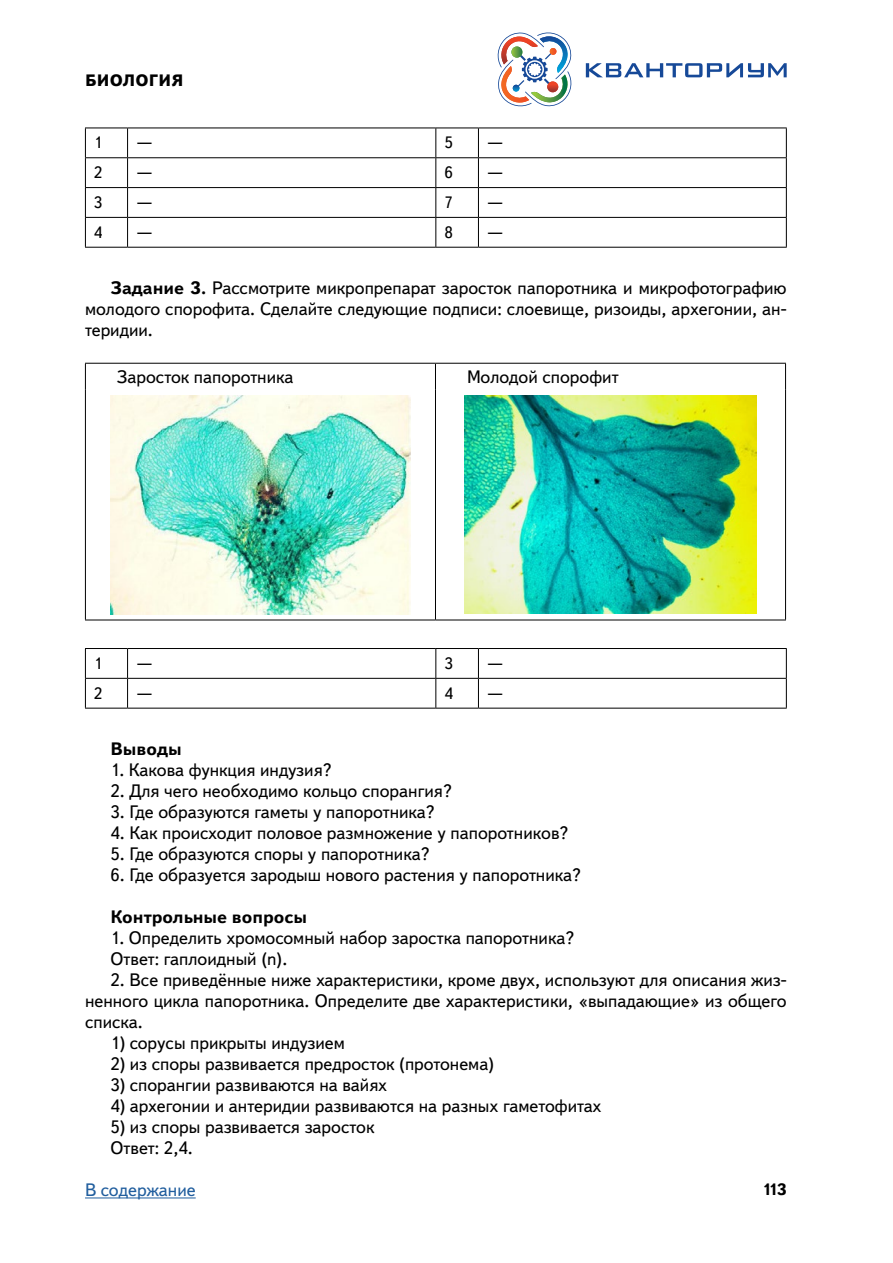
<style>
.page{position:relative;width:893px;height:1263px;background:#fff}
.page>*{position:absolute;margin:0;border:0;box-sizing:border-box;transform-origin:0 0}
.Основной{font:18px/21px "Textbook New";color:#000;text-align:justify}
.Основной-2{font:700 18px "Textbook New";color:#000}
.t1{font:18px "Textbook New";color:#215e9e}
.Таблица_Влево{font:16.5px "Textbook New";color:#000}
.t2{font:800 16.5px "Textbook New";letter-spacing:.01em;color:#000}
.t3{font:700 16.5px "Textbook New";color:#000}
.s1{font-weight:700}
</style>
<div class="page">
<hr style="left:85px;top:1197px;width:111px;height:1px;background:#215e9e">
<svg style="left:498px;top:32px;width:74px;height:74px"></svg>
<svg style="left:586px;top:63px;width:201px;height:14px"></svg>
<hr style="left:85px;top:128px;width:43px;height:1px;background:#000">
<hr style="left:128px;top:128px;width:308px;height:1px;background:#000">
<hr style="left:436px;top:128px;width:42px;height:1px;background:#000">
<hr style="left:478px;top:128px;width:309px;height:1px;background:#000">
<hr style="left:85px;top:157px;width:43px;height:1px;background:#000">
<hr style="left:128px;top:157px;width:308px;height:1px;background:#000">
<hr style="left:436px;top:157px;width:42px;height:1px;background:#000">
<hr style="left:478px;top:157px;width:309px;height:1px;background:#000">
<hr style="left:85px;top:187px;width:43px;height:1px;background:#000">
<hr style="left:128px;top:187px;width:308px;height:1px;background:#000">
<hr style="left:436px;top:187px;width:42px;height:1px;background:#000">
<hr style="left:478px;top:187px;width:309px;height:1px;background:#000">
<hr style="left:85px;top:217px;width:43px;height:1px;background:#000">
<svg style="left:85px;top:128px;width:1px;height:119px"></svg>
<hr style="left:85px;top:247px;width:43px;height:1px;background:#000">
<hr style="left:128px;top:217px;width:308px;height:1px;background:#000">
<svg style="left:127px;top:128px;width:1px;height:119px"></svg>
<hr style="left:128px;top:247px;width:308px;height:1px;background:#000">
<hr style="left:436px;top:217px;width:42px;height:1px;background:#000">
<svg style="left:435px;top:128px;width:1px;height:119px"></svg>
<hr style="left:436px;top:247px;width:42px;height:1px;background:#000">
<hr style="left:478px;top:217px;width:309px;height:1px;background:#000">
<svg style="left:478px;top:128px;width:1px;height:119px"></svg>
<svg style="left:786px;top:128px;width:1px;height:119px"></svg>
<hr style="left:478px;top:247px;width:309px;height:1px;background:#000">
<hr style="left:85px;top:363px;width:350px;height:1px;background:#000">
<svg style="left:85px;top:364px;width:1px;height:25px"></svg>
<hr style="left:435px;top:363px;width:351px;height:1px;background:#000">
<svg style="left:435px;top:364px;width:1px;height:25px"></svg>
<svg style="left:785px;top:364px;width:1px;height:25px"></svg>
<hr style="left:85px;top:389px;width:1px;height:231px;background:#000">
<hr style="left:435px;top:389px;width:1px;height:231px;background:#000">
<hr style="left:785px;top:389px;width:1px;height:231px;background:#000">
<hr style="left:85px;top:620px;width:350px;height:1px;background:#000">
<hr style="left:435px;top:620px;width:351px;height:1px;background:#000">
<img style="left:110px;top:395px;width:301px;height:219px">
<img style="left:465px;top:396px;width:291px;height:217px">
<hr style="left:85px;top:648px;width:43px;height:1px;background:#000">
<hr style="left:128px;top:648px;width:308px;height:1px;background:#000">
<hr style="left:436px;top:648px;width:42px;height:1px;background:#000">
<hr style="left:478px;top:648px;width:309px;height:1px;background:#000">
<hr style="left:85px;top:678px;width:43px;height:1px;background:#000">
<svg style="left:85px;top:649px;width:1px;height:59px"></svg>
<hr style="left:128px;top:678px;width:308px;height:1px;background:#000">
<svg style="left:127px;top:649px;width:1px;height:59px"></svg>
<hr style="left:436px;top:678px;width:42px;height:1px;background:#000">
<svg style="left:435px;top:649px;width:1px;height:59px"></svg>
<hr style="left:478px;top:678px;width:309px;height:1px;background:#000">
<svg style="left:478px;top:649px;width:1px;height:59px"></svg>
<svg style="left:786px;top:649px;width:1px;height:59px"></svg>
<hr style="left:85px;top:708px;width:43px;height:1px;background:#000">
<hr style="left:128px;top:708px;width:308px;height:1px;background:#000">
<hr style="left:436px;top:708px;width:42px;height:1px;background:#000">
<hr style="left:478px;top:708px;width:309px;height:1px;background:#000">
<p class="t2" style="left:85px;top:70px;width:100px">БИОЛОГИЯ</p>
<p class="Таблица_Влево" style="left:94px;top:133px;width:10px">1</p>
<p class="Таблица_Влево" style="left:136px;top:133px;width:18px">—</p>
<p class="Таблица_Влево" style="left:444px;top:133px;width:10px">5</p>
<p class="Таблица_Влево" style="left:487px;top:133px;width:18px">—</p>
<p class="Таблица_Влево" style="left:94px;top:162px;width:10px">2</p>
<p class="Таблица_Влево" style="left:136px;top:162px;width:18px">—</p>
<p class="Таблица_Влево" style="left:444px;top:162px;width:10px">6</p>
<p class="Таблица_Влево" style="left:487px;top:162px;width:18px">—</p>
<p class="Таблица_Влево" style="left:94px;top:192px;width:10px">3</p>
<p class="Таблица_Влево" style="left:136px;top:192px;width:18px">—</p>
<p class="Таблица_Влево" style="left:444px;top:192px;width:10px">7</p>
<p class="Таблица_Влево" style="left:487px;top:192px;width:18px">—</p>
<p class="Таблица_Влево" style="left:94px;top:222px;width:10px">4</p>
<p class="Таблица_Влево" style="left:136px;top:222px;width:18px">—</p>
<p class="Таблица_Влево" style="left:444px;top:222px;width:10px">8</p>
<p class="Таблица_Влево" style="left:487px;top:222px;width:18px">—</p>
<p class="Основной" style="left:85px;top:277px;width:703px;text-indent:26px"><span class="s1">Задание 3.</span> Рассмотрите микропрепарат заросток папоротника и микрофотографию молодого спорофита. Сделайте следующие подписи: слоевище, ризоиды, архегонии, ан&shy;теридии.</p>
<p class="Основной" style="left:117px;top:366px;width:178px">Заросток папоротника</p>
<p class="Основной" style="left:467px;top:366px;width:153px">Молодой спорофит</p>
<p class="Таблица_Влево" style="left:94px;top:653px;width:10px">1</p>
<p class="Таблица_Влево" style="left:136px;top:653px;width:18px">—</p>
<p class="Таблица_Влево" style="left:444px;top:653px;width:10px">3</p>
<p class="Таблица_Влево" style="left:487px;top:653px;width:18px">—</p>
<p class="Таблица_Влево" style="left:94px;top:683px;width:10px">2</p>
<p class="Таблица_Влево" style="left:136px;top:683px;width:18px">—</p>
<p class="Таблица_Влево" style="left:444px;top:683px;width:10px">4</p>
<p class="Таблица_Влево" style="left:487px;top:683px;width:18px">—</p>
<p class="Основной-2" style="left:111px;top:737px;width:73px">Выводы</p>
<p class="Основной" style="left:111px;top:759px;width:223px">1. Какова функция индузия?</p>
<p class="Основной" style="left:111px;top:780px;width:343px">2. Для чего необходимо кольцо спорангия?</p>
<p class="Основной" style="left:111px;top:801px;width:326px">3. Где образуются гаметы у папоротника?</p>
<p class="Основной" style="left:111px;top:822px;width:459px">4. Как происходит половое размножение у папоротников?</p>
<p class="Основной" style="left:111px;top:843px;width:320px">5. Где образуются споры у папоротника?</p>
<p class="Основной" style="left:111px;top:864px;width:472px">6. Где образуется зародыш нового растения у папоротника?</p>
<p class="Основной-2" style="left:111px;top:905px;width:198px">Контрольные вопросы</p>
<p class="Основной" style="left:111px;top:927px;width:465px">1. Определить хромосомный набор заростка папоротника?</p>
<p class="Основной" style="left:111px;top:948px;width:178px">Ответ: гаплоидный (n).</p>
<p class="Основной" style="left:85px;top:969px;width:703px;text-indent:26px">2. Все приведённые ниже характеристики, кроме двух, используют для описания жиз&shy;ненного цикла папоротника. Определите две характеристики, «выпадающие» из общего списка.</p>
<p class="Основной" style="left:111px;top:1032px;width:236px">1) сорусы прикрыты индузием</p>
<p class="Основной" style="left:111px;top:1053px;width:385px">2) из споры развивается предросток (протонема)</p>
<p class="Основной" style="left:111px;top:1074px;width:278px">3) спорангии развиваются на вайях</p>
<p class="Основной" style="left:111px;top:1095px;width:492px">4) архегонии и антеридии развиваются на разных гаметофитах</p>
<p class="Основной" style="left:111px;top:1116px;width:265px">5) из споры развивается заросток</p>
<p class="Основной" style="left:111px;top:1137px;width:84px">Ответ: 2,4.</p>
<p class="t1" style="left:85px;top:1179px;width:112px">В содержание</p>
<p class="t3" style="left:762px;top:1179px;width:26px">113</p>
</div>
